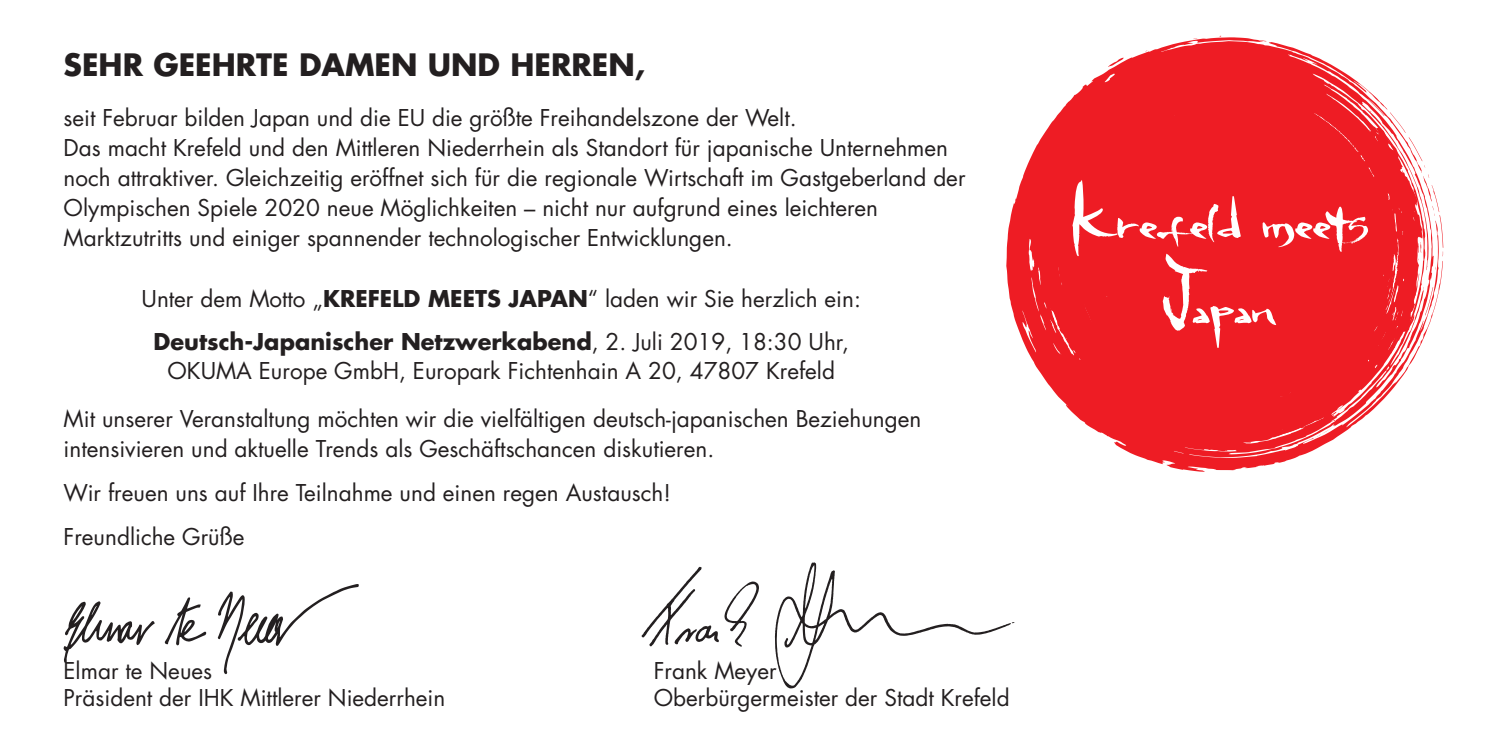
<style>
.page{position:relative;width:1489px;height:745px;background:#fff}
.page>*{position:absolute;margin:0;border:0;box-sizing:border-box;transform-origin:0 0}
.t1{font:79.25px/85.2px "mgs 4 brush";color:#fff;text-align:center}
.t2{font:700 30px "Futura Std";color:#231f20}
.t3{font:22.5px/30px "Futura Std";color:#231f20}
.s1{font-weight:700}
</style>
<div class="page">
<svg style="left:1006px;top:91px;width:358px;height:380px;fill:#ee1c24"></svg>
<svg style="left:1260px;top:431px;width:6px;height:2px"></svg>
<div style="left:1057px;top:102px;width:23px;height:273px;background:#ee1c24"></div>
<svg style="left:1080px;top:36px;width:363px;height:381px"></svg>
<svg style="left:63px;top:601px;width:92px;height:61px"></svg>
<svg style="left:218px;top:584px;width:141px;height:90px"></svg>
<svg style="left:165px;top:597px;width:41px;height:48px"></svg>
<svg style="left:641px;top:566px;width:118px;height:80px"></svg>
<svg style="left:774px;top:562px;width:240px;height:126px"></svg>
<h2 class="t2" style="left:64px;top:45px;width:583px">SEHR GEEHRTE DAMEN UND HERREN,</h2>
<p class="t3" style="left:64px;top:103px;width:903px">seit Februar bilden Japan und die EU die größte Freihandelszone der Welt.<br>Das macht Krefeld und den Mittleren Niederrhein als Standort für japanische Unternehmen noch attraktiver. Gleichzeitig eröffnet sich für die regionale Wirtschaft im Gastgeberland der Olympischen Spiele 2020 neue Möglichkeiten – nicht nur aufgrund eines leichteren Marktzutritts und einiger spannender technologischer Entwicklungen.</p>
<p class="t3" style="left:142px;top:277px;width:721px;line-height:43px;text-align:center">Unter dem Motto „<span class="s1">KREFELD MEETS JAPAN</span>“ laden wir Sie herzlich ein:<br><span class="s1">Deutsch-Japanischer Netzwerkabend</span>, 2. Juli 2019, 18:30 Uhr,</p>
<p class="t3" style="left:167px;top:355px;width:669px">OKUMA Europe GmbH, Europark Fichtenhain A 20, 47807 Krefeld</p>
<p class="t3" style="left:64px;top:403px;width:859px">Mit unserer Veranstaltung möchten wir die vielfältigen deutsch-japanischen Beziehungen intensivieren und aktuelle Trends als Geschäftschancen diskutieren.</p>
<p class="t3" style="left:64px;top:470px;width:609px;line-height:44.2px">Wir freuen uns auf Ihre Teilnahme und einen regen Austausch!<br>Freundliche Grüße</p>
<p class="t3" style="left:64px;top:656px;width:383px;line-height:27.5px">Elmar te Neues<br>Präsident der IHK Mittlerer Niederrhein</p>
<p class="t3" style="left:653px;top:656px;width:357px;line-height:27.5px">Frank Meyer<br>Oberbürgermeister der Stadt Krefeld</p>
<h1 class="t1" style="left:1071px;top:168px;width:298px">Krefeld meets<br>Japan</h1>
</div>
